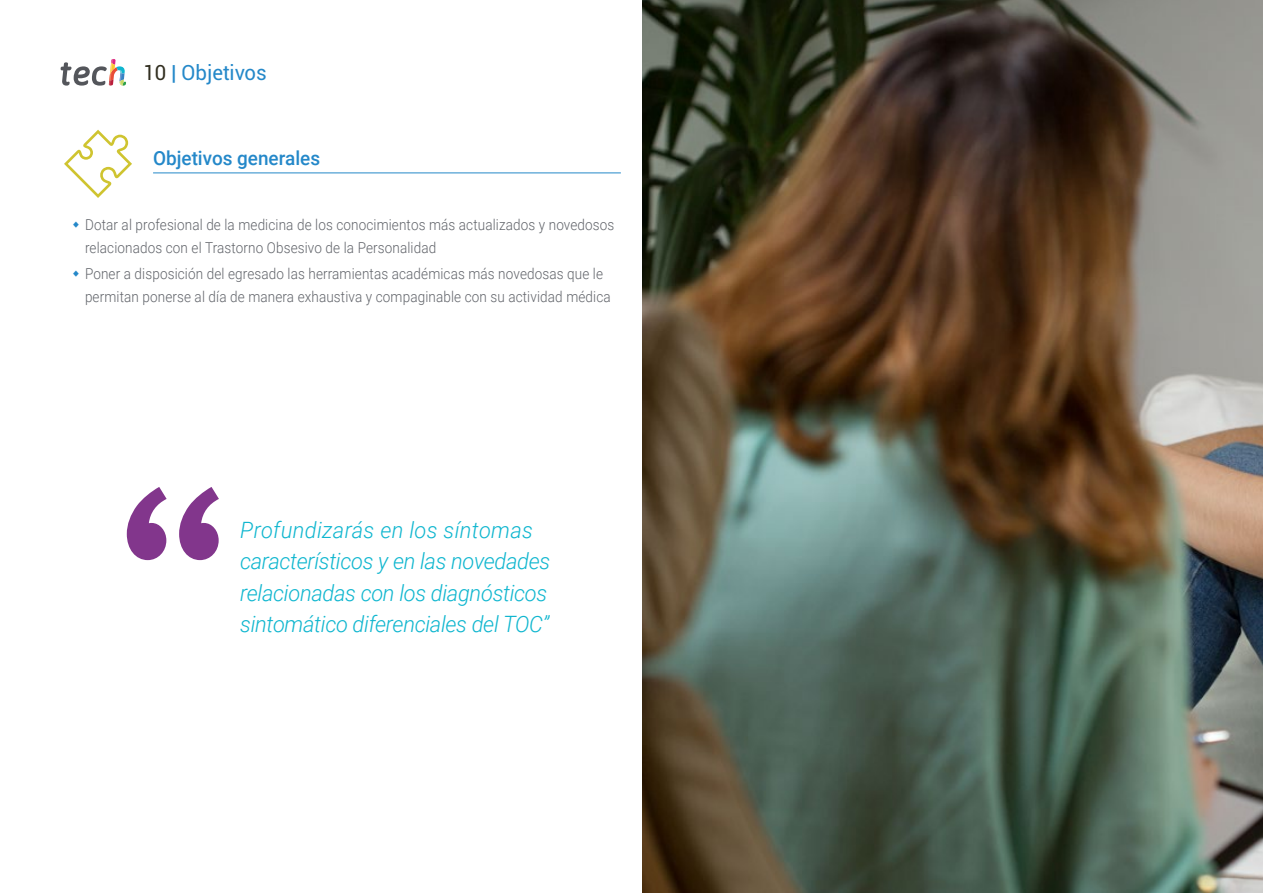
<style>
.page{position:relative;width:1263px;height:893px;background:#fff}
.page>*{position:absolute;margin:0;border:0;box-sizing:border-box;transform-origin:0 0}
.t1{font:italic 300 22.5px/31.5px "Roboto";letter-spacing:-.015em;color:#0fb6cf}
.t2{font:21px "Roboto";color:#2488c9}
.t3{font:500 19.5px "Roboto";color:#2488c9}
.t4{font:300 15px/22.5px "Roboto";letter-spacing:.01em;color:#61646a;scale:.9 1}
.s1{color:#312e20}
</style>
<div class="page">
<svg style="left:64px;top:130px;width:68px;height:68px"></svg>
<svg style="left:61px;top:59px;width:65px;height:27px"></svg>
<img style="left:642px;top:0;width:621px;height:893px">
<svg style="left:127px;top:487px;width:92px;height:73px"></svg>
<hr style="left:153px;top:173px;width:468px;height:1px;background:#2488c9">
<h2 class="t2" style="left:144px;top:57px;width:125px"><span class="s1">10</span> | Objetivos</h2>
<h3 class="t3" style="left:153px;top:144px;width:169px">Objetivos generales</h3>
<p class="t4" style="left:85px;top:213px;width:590px">Dotar al profesional de la medicina de los conocimientos más actualizados y novedosos relacionados con el Trastorno Obsesivo de la Personalidad</p>
<p class="t4" style="left:85px;top:262px;width:585px">Poner a disposición del egresado las herramientas académicas más novedosas que le permitan ponerse al día de manera exhaustiva y compaginable con su actividad médica</p>
<h1 class="t1" style="left:240px;top:513px;width:312px">Profundizarás en los síntomas característicos y en las novedades relacionadas con los diagnósticos sintomático diferenciales del TOC”</h1>
</div>
